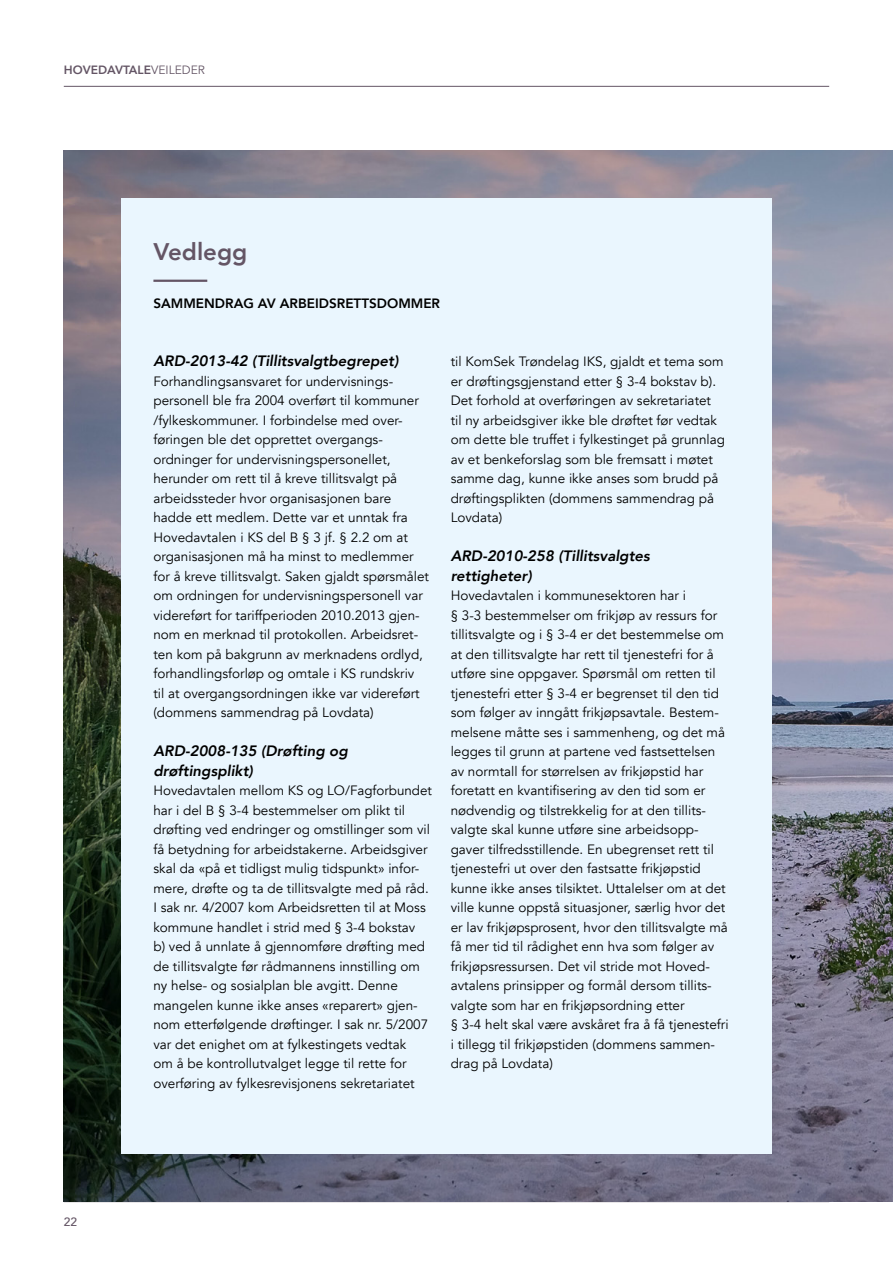
<style>
.page{position:relative;width:893px;height:1263px;background:#fff}
.page>*{position:absolute;margin:0;border:0;box-sizing:border-box;transform-origin:0 0}
.HEADING_1{font:800 24px "Avenir";color:#645565}
.Heading_3{font:italic 800 15px/19.5px "Avenir";color:#000}
.t1{font:13.5px/19.5px "Avenir";color:#000}
.Heading_2{font:800 13.5px "Avenir";color:#000}
.t2{font:800 12px "Avenir";color:#645565}
.t3{font:500 12px "Avenir";color:#645565}
.s1{font-weight:400}
</style>
<div class="page">
<hr style="left:64px;top:86px;width:765px;height:1px;background:#645565">
<img style="left:64px;top:151px;width:829px;height:1051px">
<div style="left:121px;top:199px;width:651px;height:955px;background:#eaf6fe"></div>
<hr style="left:153px;top:280px;width:54px;height:2px;background:#645565">
<p class="t2" style="left:64px;top:60px;width:143px">HOVEDAVTALE<span class="s1">VEILEDER</span></p>
<p class="t3" style="left:64px;top:1212px;width:15px">22</p>
<p class="HEADING_1" style="left:153px;top:233px;width:95px">Vedlegg</p>
<p class="Heading_2" style="left:153px;top:292px;width:288px">SAMMENDRAG AV ARBEIDSRETTSDOMMER</p>
<p class="Heading_3" style="left:153px;top:351px;width:247px">ARD-2013-42 (Tillitsvalgtbegrepet)</p>
<p class="t1" style="left:153px;top:371px;width:277px">Forhandlingsansvaret for undervisnings&shy;personell ble fra 2004 overført til kommuner /fylkeskommuner. I forbindelse med over&shy;føringen ble det opprettet overgangs&shy;ordninger for undervisningspersonellet, herunder om rett til å kreve tillitsvalgt på arbeidssteder hvor organisasjonen bare hadde ett medlem. Dette var et unntak fra Hovedavtalen i KS del B § 3 jf. § 2.2 om at organisasjonen må ha minst to medlemmer for å kreve tillitsvalgt. Saken gjaldt spørsmålet om ordningen for undervisningspersonell var videreført for tariffperioden 2010.2013 gjen&shy;nom en merknad til protokollen. Arbeidsret&shy;ten kom på bakgrunn av merknadens ordlyd, forhandlingsforløp og omtale i KS rundskriv<br>til at overgangsordningen ikke var videreført (dommens sammendrag på Lovdata)</p>
<p class="Heading_3" style="left:153px;top:741px;width:196px">ARD-2008-135 (Drøfting og drøftingsplikt)</p>
<p class="t1" style="left:153px;top:781px;width:280px">Hovedavtalen mellom KS og LO/Fagforbundet har i del B § 3-4 bestemmelser om plikt til drøfting ved endringer og omstillinger som vil få betydning for arbeidstakerne. Arbeidsgiver skal da «på et tidligst mulig tidspunkt» infor&shy;mere, drøfte og ta de tillitsvalgte med på råd.<br>I sak nr. 4/2007 kom Arbeidsretten til at Moss kommune handlet i strid med § 3-4 -bokstav<br>b) ved å unnlate å gjennomføre drøfting med de tillitsvalgte før rådmannens innstilling om ny helse- og sosialplan ble avgitt. Denne mangelen kunne ikke anses «reparert» gjen&shy;nom etterfølgende drøftinger. I sak nr. 5/2007 var det enighet om at fylkestingets vedtak<br>om å be kontrollutvalget legge til rette for overføring av fylkesrevisjonens sekretariatet</p>
<p class="t1" style="left:451px;top:352px;width:276px">til KomSek Trøndelag IKS, gjaldt et tema som er drøftingsgjenstand etter § 3-4 bokstav b).<br>Det forhold at overføringen av sekretariatet til ny arbeidsgiver ikke ble drøftet før vedtak om dette ble truffet i fylkestinget på grunnlag av et benkeforslag som ble fremsatt i møtet samme dag, kunne ikke anses som brudd på drøftingsplikten (dommens sammendrag på Lovdata)</p>
<p class="Heading_3" style="left:451px;top:546px;width:201px">ARD-2010-258 (Tillitsvalgtes rettigheter)</p>
<p class="t1" style="left:451px;top:586px;width:279px">Hovedavtalen i kommunesektoren har i<br>§ 3-3 bestemmelser om frikjøp av ressurs for tillitsvalgte og i § 3-4 er det bestemmelse om at den tillitsvalgte har rett til tjenestefri for å utføre sine oppgaver. Spørsmål om retten til tjenestefri etter § 3-4 er begrenset til den tid som følger av inngått frikjøpsavtale. Bestem&shy;melsene måtte ses i sammenheng, og det må legges til grunn at partene ved fastsettelsen av normtall for størrelsen av frikjøpstid har foretatt en kvantifisering av den tid som er nødvendig og tilstrekkelig for at den tillits&shy;valgte skal kunne utføre sine arbeidsopp&shy;gaver tilfredsstillende. En ubegrenset rett til tjenestefri ut over den fastsatte frikjøpstid kunne ikke anses tilsiktet. Uttalelser om at det ville kunne oppstå situasjoner, særlig hvor det er lav frikjøpsprosent, hvor den tillitsvalgte må få mer tid til rådighet enn hva som følger av frikjøpsressursen. Det vil stride mot Hoved&shy;avtalens prinsipper og formål dersom tillits&shy;valgte som har en frikjøpsordning etter<br>§ 3-4 helt skal være avskåret fra å få tjenestefri i tillegg til frikjøpstiden (dommens sammen&shy;drag på Lovdata)</p>
</div>
